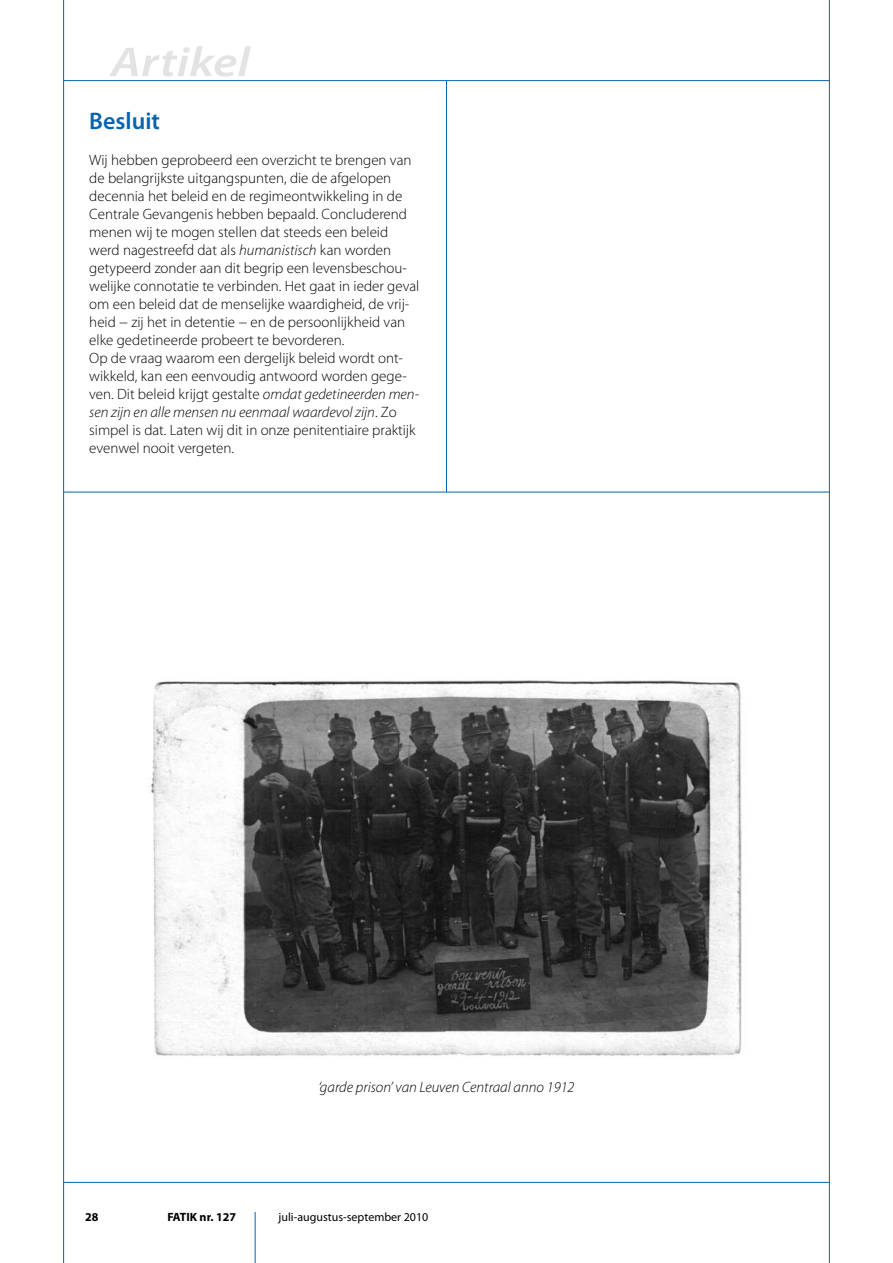
<style>
.page{position:relative;width:893px;height:1263px;background:#fff}
.page>*{position:absolute;margin:0;border:0;box-sizing:border-box;transform-origin:0 0}
.t1{font:italic 600 42px "Myriad Pro";color:#e3e3e4;scale:1.2 1}
.t2{font:600 24px "Myriad Pro";color:#0664af}
.t3{font:300 15px/18px "Myriad Pro";color:#000}
.t4{font:italic 300 15px "Myriad Pro";color:#000}
.t5{font:12px "Myriad Pro";color:#000}
.t6{font:700 12px "Myriad Pro";color:#000}
.s1{font-style:italic}
</style>
<div class="page">
<hr style="left:63px;top:0;width:1px;height:1263px;background:#0664af">
<hr style="left:829px;top:0;width:1px;height:1263px;background:#0664af">
<hr style="left:64px;top:80px;width:765px;height:1px;background:#0664af">
<hr style="left:64px;top:1182px;width:765px;height:1px;background:#0664af">
<hr style="left:255px;top:1212px;width:1px;height:51px;background:#0664af">
<hr style="left:446px;top:81px;width:1px;height:411px;background:#0664af">
<hr style="left:64px;top:492px;width:765px;height:1px;background:#0664af">
<img style="left:151px;top:680px;width:591px;height:376px">
<h1 class="t1" style="left:111px;top:35px;width:118px">Artikel</h1>
<h2 class="t2" style="left:89px;top:105px;width:72px">Besluit</h2>
<p class="t3" style="left:89px;top:150px;width:332px">Wij hebben geprobeerd een overzicht te brengen van de belangrijkste uitgangspunten, die de afgelopen decennia het beleid en de regimeontwikkeling in de Centrale Gevangenis hebben bepaald. Concluderend menen wij te mogen stellen dat steeds een beleid werd nagestreefd dat als <span class="s1">humanistisch</span> kan worden getypeerd zonder aan dit begrip een levensbeschou&shy;welijke connotatie te verbinden. Het gaat in ieder geval om een beleid dat de menselijke waardigheid, de vrij&shy;heid − zij het in detentie − en de persoonlijkheid van elke gedetineerde probeert te bevorderen.<br>Op de vraag waarom een dergelijk beleid wordt ont&shy;wikkeld, kan een eenvoudig antwoord worden gege&shy;ven. Dit beleid krijgt gestalte <span class="s1">omdat gedetineerden men&shy;sen zijn en alle mensen nu eenmaal waardevol zijn</span>. Zo simpel is dat. Laten wij dit in onze penitentiaire praktijk evenwel nooit vergeten.</p>
<p class="t4" style="left:318px;top:1078px;width:258px">‘garde prison’ van Leuven Centraal anno 1912</p>
<p class="t6" style="left:85px;top:1209px;width:15px">28</p>
<p class="t6" style="left:167px;top:1209px;width:70px">FATIK nr. 127</p>
<p class="t5" style="left:279px;top:1209px;width:151px">juli-augustus-september 2010</p>
</div>
